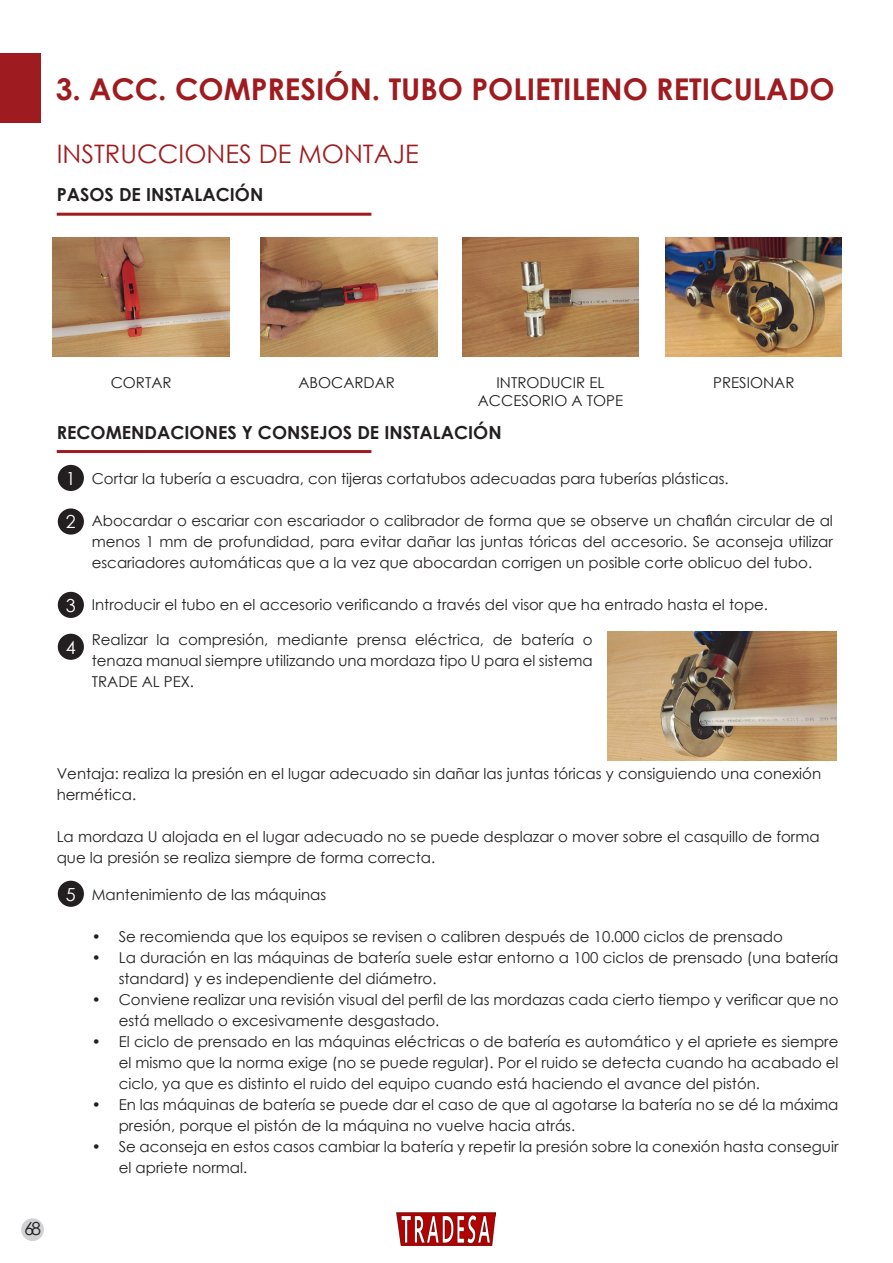
<style>
.page{position:relative;width:893px;height:1263px;background:#fff}
.page>*{position:absolute;margin:0;border:0;box-sizing:border-box;transform-origin:0 0}
.TDC_-_APART_3{font:700 30px "Century Gothic";color:#9e1c1f}
.Subtítulo_apartado{font:25.5px "Century Gothic";color:#9e1c1f}
.t1{font:700 18px "Century Gothic";color:#231f20}
.t2{font:18px "Century Gothic";color:#fff}
.t3{font:18px "Century Gothic";color:#231f20}
.Texto_desarrollo{font:15px/21px "Century Gothic";color:#231f20}
</style>
<div class="page">
<div style="left:0;top:54px;width:41px;height:69px;background:#9e1c1f"></div>
<img style="left:397px;top:1213px;width:99px;height:33px">
<div style="left:21px;top:1218px;width:23px;height:23px;background:#d1d2d4;border-radius:50%"></div>
<hr style="left:57px;top:213px;width:314px;height:3px;background:#9e1c1f">
<img style="left:53px;top:237px;width:176px;height:120px">
<hr style="left:57px;top:450px;width:314px;height:3px;background:#9e1c1f">
<div style="left:58px;top:465px;width:26px;height:26px;background:#231f20;border-radius:50%"></div>
<div style="left:58px;top:508px;width:26px;height:27px;background:#231f20;border-radius:50%"></div>
<div style="left:58px;top:592px;width:26px;height:26px;background:#231f20;border-radius:50%"></div>
<div style="left:58px;top:634px;width:26px;height:26px;background:#231f20;border-radius:50%"></div>
<div style="left:58px;top:881px;width:26px;height:26px;background:#231f20;border-radius:50%"></div>
<img style="left:261px;top:237px;width:176px;height:120px">
<img style="left:462px;top:237px;width:177px;height:120px">
<img style="left:665px;top:237px;width:177px;height:120px">
<img style="left:607px;top:631px;width:229px;height:129px">
<p class="TDC_-_APART_3" style="left:56px;top:67px;width:780px">3. ACC. COMPRESIÓN. TUBO POLIETILENO RETICULADO</p>
<p class="Subtítulo_apartado" style="left:57px;top:136px;width:363px">INSTRUCCIONES DE MONTAJE</p>
<p class="t1" style="left:57px;top:180px;width:208px">PASOS DE INSTALACIÓN</p>
<p class="Texto_desarrollo" style="left:111px;top:372px;width:62px">CORTAR</p>
<p class="Texto_desarrollo" style="left:298px;top:372px;width:98px">ABOCARDAR</p>
<p class="Texto_desarrollo" style="left:478px;top:373px;width:147px;line-height:18px;text-align:center">INTRODUCIR EL<br>ACCESORIO A TOPE</p>
<p class="Texto_desarrollo" style="left:713px;top:372px;width:83px">PRESIONAR</p>
<p class="t1" style="left:57px;top:419px;width:446px">RECOMENDACIONES Y CONSEJOS DE INSTALACIÓN</p>
<p class="t2" style="left:66px;top:466px;width:11px">1</p>
<p class="t2" style="left:66px;top:509px;width:11px">2</p>
<p class="Texto_desarrollo" style="left:92px;top:468px;width:638px">Cortar la tubería a escuadra, con tijeras cortatubos adecuadas para tuberías plásticas.</p>
<p class="Texto_desarrollo" style="left:92px;top:510px;width:743px;text-align:justify">Abocardar o escariar con escariador o calibrador de forma que se observe un chaflán circular de al menos 1 mm de profundidad, para evitar dañar las juntas tóricas del accesorio. Se aconseja utilizar escariadores automáticas que a la vez que abocardan corrigen un posible corte oblicuo del tubo.</p>
<p class="t2" style="left:66px;top:592px;width:11px">3</p>
<p class="Texto_desarrollo" style="left:92px;top:594px;width:678px">Introducir el tubo en el accesorio verificando a través del visor que ha entrado hasta el tope.</p>
<p class="t2" style="left:66px;top:634px;width:11px">4</p>
<p class="Texto_desarrollo" style="left:92px;top:629px;width:502px;text-align:justify">Realizar la compresión, mediante prensa eléctrica, de batería o tenaza manual siempre utilizando una mordaza tipo U para el sistema TRADE AL PEX.</p>
<p class="Texto_desarrollo" style="left:57px;top:763px;width:766px">Ventaja: realiza la presión en el lugar adecuado sin dañar las juntas tóricas y consiguiendo una conexión hermética.</p>
<p class="Texto_desarrollo" style="left:57px;top:826px;width:764px">La mordaza U alojada en el lugar adecuado no se puede desplazar o mover sobre el casquillo de forma que la presión se realiza siempre de forma correcta.</p>
<p class="t2" style="left:66px;top:881px;width:11px">5</p>
<p class="Texto_desarrollo" style="left:92px;top:884px;width:236px">Mantenimiento de las máquinas</p>
<p class="Texto_desarrollo" style="left:92px;top:926px;width:693px">• Se recomienda que los equipos se revisen o calibren después de 10.000 ciclos de prensado</p>
<p class="Texto_desarrollo" style="left:119px;top:947px;width:721px;text-indent:-27px">• La duración en las máquinas de batería suele estar entorno a 100 ciclos de prensado (una batería standard) y es independiente del diámetro.</p>
<p class="Texto_desarrollo" style="left:119px;top:989px;width:721px;text-indent:-27px">• Conviene realizar una revisión visual del perfil de las mordazas cada cierto tiempo y verificar que no está mellado o excesivamente desgastado.</p>
<p class="Texto_desarrollo" style="left:119px;top:1031px;width:721px;text-align:justify;text-indent:-27px">• El ciclo de prensado en las máquinas eléctricas o de batería es automático y el apriete es siempre el mismo que la norma exige (no se puede regular). Por el ruido se detecta cuando ha acabado el ciclo, ya que es distinto el ruido del equipo cuando está haciendo el avance del pistón.</p>
<p class="Texto_desarrollo" style="left:119px;top:1094px;width:721px;text-indent:-27px">• En las máquinas de batería se puede dar el caso de que al agotarse la batería no se dé la máxima presión, porque el pistón de la máquina no vuelve hacia atrás.</p>
<p class="Texto_desarrollo" style="left:119px;top:1136px;width:721px;text-indent:-27px">• Se aconseja en estos casos cambiar la batería y repetir la presión sobre la conexión hasta conseguir el apriete normal.</p>
<p class="t3" style="left:24px;top:1216px;width:19px">68</p>
</div>
